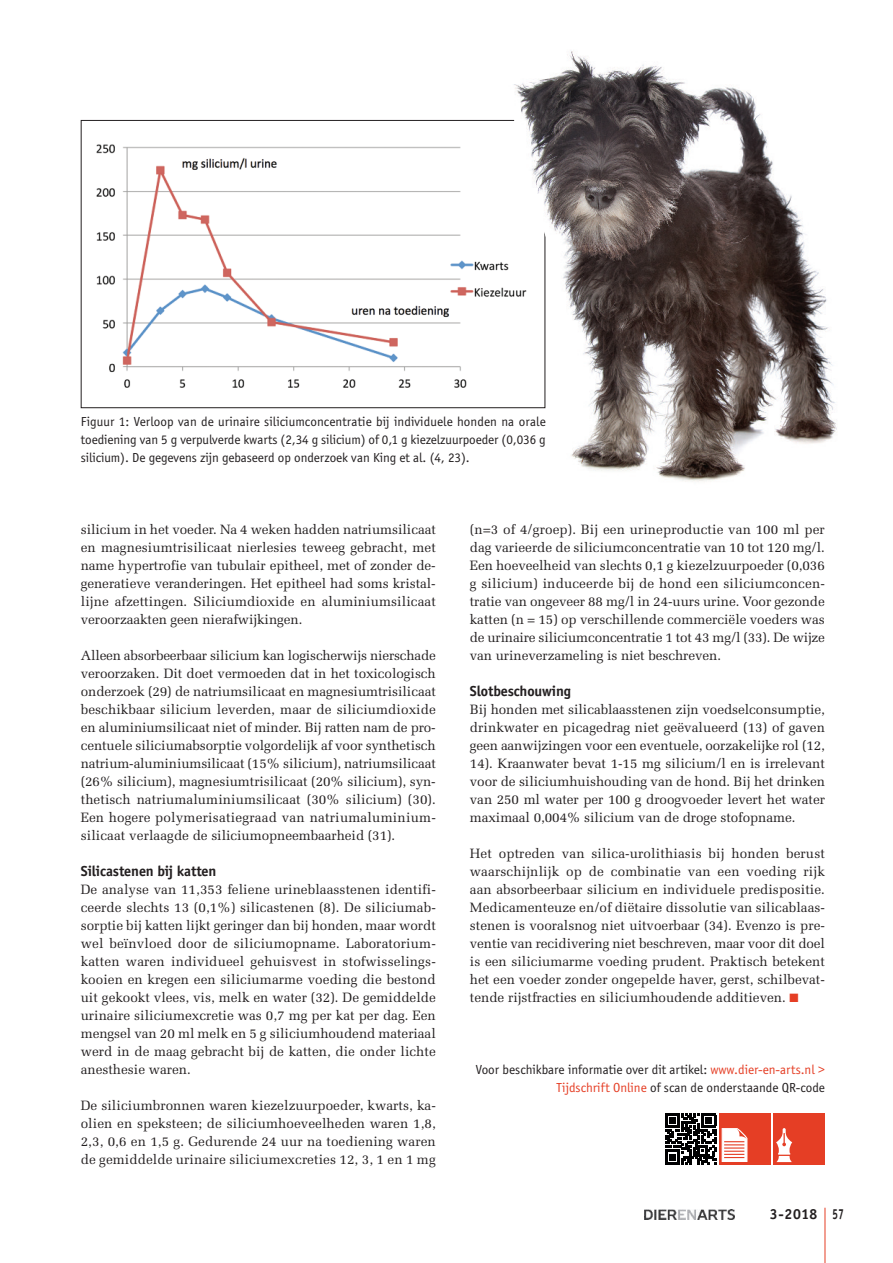
<style>
.page{position:relative;width:893px;height:1263px;background:#fff}
.page>*{position:absolute;margin:0;border:0;box-sizing:border-box;transform-origin:0 0}
.t1{font:700 15px "Officina Sans";letter-spacing:-.005em;color:#231f20}
.t2{font:13.5px/18px "Melior";color:#231f20;text-align:justify}
.t3{font:13.5px/18px "Officina Sans";color:#231f20;text-align:justify}
.s1{color:#e53e25}
</style>
<div class="page">
<img style="left:96px;top:144px;width:408px;height:244px">
<img style="left:504px;top:51px;width:333px;height:431px">
<hr style="left:825px;top:1208px;width:1px;height:55px;background:#e53e25">
<img style="left:644px;top:1209px;width:91px;height:10px">
<div style="left:719px;top:1113px;width:51px;height:51px;background:#e53e25"></div>
<svg style="left:722px;top:1128px;width:25px;height:34px"></svg>
<div style="left:774px;top:1113px;width:51px;height:51px;background:#e53e25"></div>
<svg style="left:776px;top:1128px;width:16px;height:34px"></svg>
<svg style="left:665px;top:1113px;width:51px;height:51px"></svg>
<p class="t3" style="left:81px;top:412px;width:466px">Figuur 1: Verloop van de urinaire siliciumconcentratie bij individuele honden na orale toediening van 5 g verpulverde kwarts (2,34 g silicium) of 0,1 g kiezelzuurpoeder (0,036 g silicium). De gegevens zijn gebaseerd op onderzoek van King et al. (4, 23).</p>
<p class="t2" style="left:81px;top:520px;width:357px">silicium in het voeder. Na 4 weken hadden natriumsilicaat en magnesiumtrisilicaat nierlesies teweeg gebracht, met name hypertrofie van tubulair epitheel, met of zonder de&shy;generatieve veranderingen. Het epitheel had soms kristal&shy;lijne afzettingen. Siliciumdioxide en aluminiumsilicaat veroorzaakten geen nierafwijkingen.</p>
<p class="t2" style="left:81px;top:646px;width:357px">Alleen absorbeerbaar silicium kan logischerwijs nierschade veroorzaken. Dit doet vermoeden dat in het toxicologisch onderzoek (29) de natriumsilicaat en magnesiumtrisilicaat beschikbaar silicium leverden, maar de siliciumdioxide en aluminiumsilicaat niet of minder. Bij ratten nam de pro&shy;centuele siliciumabsorptie volgordelijk af voor synthetisch natrium-aluminiumsilicaat (15% silicium), natriumsilicaat (26% silicium), magnesiumtrisilicaat (20% silicium), syn&shy;thetisch natriumaluminiumsilicaat (30% silicium) (30).<br>Een hogere polymerisatiegraad van natriumaluminium&shy;silicaat verlaagde de siliciumopneembaarheid (31).</p>
<p class="t1" style="left:81px;top:862px;width:137px">Silicastenen bij katten</p>
<p class="t2" style="left:81px;top:880px;width:357px">De analyse van 11,353 feliene urineblaasstenen identifi&shy;ceerde slechts 13 (0,1%) silicastenen (8). De siliciumab&shy;sorptie bij katten lijkt geringer dan bij honden, maar wordt wel beïnvloed door de siliciumopname. Laboratorium&shy;katten waren individueel gehuisvest in stofwisselings&shy;kooien en kregen een siliciumarme voeding die bestond uit gekookt vlees, vis, melk en water (32). De gemiddelde urinaire siliciumexcretie was 0,7 mg per kat per dag. Een mengsel van 20 ml melk en 5 g siliciumhoudend materiaal werd in de maag gebracht bij de katten, die onder lichte anesthesie waren.</p>
<p class="t2" style="left:81px;top:1096px;width:357px">De siliciumbronnen waren kiezelzuurpoeder, kwarts, ka&shy;olien en speksteen; de siliciumhoeveelheden waren 1,8, 2,3, 0,6 en 1,5 g. Gedurende 24 uur na toediening waren de gemiddelde urinaire siliciumexcreties 12, 3, 1 en 1 mg</p>
<p class="t2" style="left:470px;top:520px;width:357px">(n=3 of 4/groep). Bij een urineproductie van 100 ml per dag varieerde de siliciumconcentratie van 10 tot 120 mg/l.<br>Een hoeveelheid van slechts 0,1 g kiezelzuurpoeder (0,036 g silicium) induceerde bij de hond een siliciumconcen&shy;tratie van ongeveer 88 mg/l in 24-uurs urine. Voor gezonde katten (n = 15) op verschillende commerciële voeders was de urinaire siliciumconcentratie 1 tot 43 mg/l (33). De wijze van urineverzameling is niet beschreven.</p>
<p class="t1" style="left:470px;top:682px;width:103px">Slotbeschouwing</p>
<p class="t2" style="left:470px;top:700px;width:357px">Bij honden met silicablaasstenen zijn voedselconsumptie, drinkwater en picagedrag niet geëvalueerd (13) of gaven geen aanwijzingen voor een eventuele, oorzakelijke rol (12, 14). Kraanwater bevat 1-15 mg silicium/l en is irrelevant voor de siliciumhuishouding van de hond. Bij het drinken van 250 ml water per 100 g droogvoeder levert het water maximaal 0,004% silicium van de droge stofopname.</p>
<p class="t2" style="left:470px;top:844px;width:357px">Het optreden van silica-urolithiasis bij honden berust waarschijnlijk op de combinatie van een voeding rijk aan absorbeerbaar silicium en individuele predispositie.<br>Medicamenteuze en/of diëtaire dissolutie van silicablaas&shy;stenen is vooralsnog niet uitvoerbaar (34). Evenzo is pre&shy;ventie van recidivering niet beschreven, maar voor dit doel is een siliciumarme voeding prudent. Praktisch betekent het een voeder zonder ongepelde haver, gerst, schilbevat&shy;tende rijstfracties en siliciumhoudende additieven. <span class="s1">■</span></p>
<p class="t3" style="left:476px;top:1060px;width:351px;text-align:right">Voor beschikbare informatie over dit artikel: <span class="s1">www.dier-en-arts.nl &gt;<br>Tijdschrift Online</span> of scan de onderstaande QR-code</p>
<p class="t1" style="left:770px;top:1205px;width:76px">3-2018 57</p>
</div>
